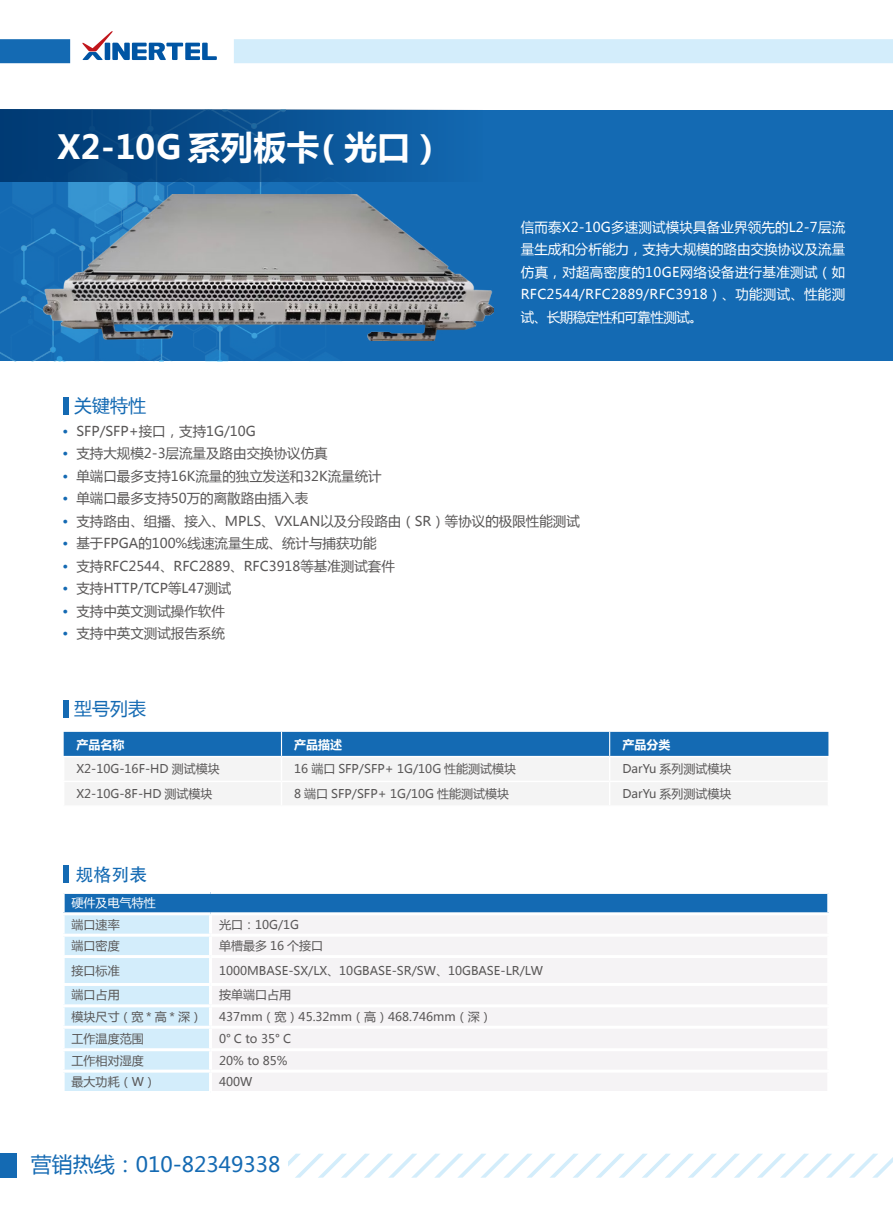
<style>
.page{position:relative;width:893px;height:1212px;background:#fff}
.page>*{position:absolute;margin:0;border:0;box-sizing:border-box;transform-origin:0 0}
.t1{font:700 33px "Microsoft Ya Hei";color:#fff}
.t2{font:21px "Microsoft Ya Hei";color:#146ab3}
.t3{font:18px "Microsoft Ya Hei";color:#146ab3}
.t4{font:18px "FZHTJW GB1 0";color:#146ab3}
.t5{font:13.5px/22.5px "Microsoft Ya Hei";color:#595757}
.t6{font:13.5px/22.5px "Microsoft Ya Hei";letter-spacing:.02em;color:#fff;text-align:justify}
.t7{font:12px "Microsoft Ya Hei";color:#595757}
.t8{font:700 12px "Microsoft Ya Hei";color:#fff}
.t9{font:12px "Microsoft Ya Hei";color:#fff}
.s1{font-weight:700;color:#146ab3}
</style>
<div class="page">
<div style="left:0;top:1154px;width:17px;height:24px;background:#146ab3"></div>
<svg style="left:82px;top:31px;width:135px;height:29px"></svg>
<div style="left:234px;top:39px;width:659px;height:24px;background:#d3edfb"></div>
<div style="left:0;top:39px;width:70px;height:24px;background:#146ab3"></div>
<svg style="left:288px;top:1153px;width:605px;height:25px"></svg>
<div style="left:63px;top:397px;width:6px;height:17px;background:#146ab3"></div>
<div style="left:395px;top:111px;width:498px;height:250px;background:#146ab3"></div>
<img style="left:0;top:182px;width:395px;height:179px">
<div style="left:0;top:110px;width:483px;height:72px;background:linear-gradient(to right,#003870,#1267af)"></div>
<div style="left:63px;top:700px;width:6px;height:17px;background:#146ab3"></div>
<svg style="left:63px;top:732px;width:766px;height:73px"></svg>
<div style="left:63px;top:892px;width:766px;height:22px;background:#146ab3"></div>
<div style="left:65px;top:915px;width:144px;height:176px;background:#d3edfb"></div>
<div style="left:212px;top:916px;width:615px;height:175px;background:#f5f3f5"></div>
<hr style="left:211px;top:934px;width:619px;height:3px;background:#fff">
<hr style="left:211px;top:955px;width:619px;height:3px;background:#fff">
<hr style="left:211px;top:983px;width:619px;height:3px;background:#fff">
<hr style="left:211px;top:1004px;width:619px;height:3px;background:#fff">
<hr style="left:211px;top:1026px;width:619px;height:3px;background:#fff">
<hr style="left:211px;top:1048px;width:619px;height:3px;background:#fff">
<hr style="left:62px;top:934px;width:149px;height:3px;background:#fff">
<hr style="left:62px;top:955px;width:149px;height:3px;background:#fff">
<hr style="left:62px;top:983px;width:149px;height:3px;background:#fff">
<hr style="left:62px;top:1004px;width:149px;height:3px;background:#fff">
<hr style="left:62px;top:1026px;width:149px;height:3px;background:#fff">
<hr style="left:62px;top:1048px;width:149px;height:3px;background:#fff">
<hr style="left:62px;top:891px;width:149px;height:3px;background:#fff">
<hr style="left:62px;top:894px;width:3px;height:18px;background:#fff">
<hr style="left:211px;top:891px;width:619px;height:3px;background:#fff">
<hr style="left:827px;top:894px;width:3px;height:18px;background:#fff">
<hr style="left:62px;top:912px;width:149px;height:3px;background:#fff">
<hr style="left:211px;top:912px;width:619px;height:3px;background:#fff">
<hr style="left:62px;top:1069px;width:149px;height:3px;background:#fff">
<hr style="left:211px;top:1069px;width:619px;height:3px;background:#fff">
<div style="left:63px;top:865px;width:6px;height:17px;background:#146ab3"></div>
<img style="left:44px;top:195px;width:449px;height:145px">
<h1 class="t1" style="left:57px;top:124px;width:387px">X2-10G 系列板卡（光口）</h1>
<h3 class="t3" style="left:74px;top:394px;width:74px">关键特性</h3>
<p class="t6" style="left:521px;top:215px;width:326px">信而泰X2-10G多速测试模块具备业界领先的L2-7层流量生成和分析能力，支持大规模的路由交换协议及流量仿真，对超高密度的10GE网络设备进行基准测试（如RFC2544/RFC2889/RFC3918）、功能测试、性能测试、长期稳定性和可靠性测试。</p>
<p class="t5" style="left:63px;top:419px;width:519px"><span class="s1">·</span> SFP/SFP+接口，支持1G/10G<br><span class="s1">·</span> 支持大规模2-3层流量及路由交换协议仿真<br><span class="s1">·</span> 单端口最多支持16K流量的独立发送和32K流量统计<br><span class="s1">·</span> 单端口最多支持50万的离散路由插入表<br><span class="s1">·</span> 支持路由、组播、接入、MPLS、VXLAN以及分段路由（SR）等协议的极限性能测试<span class="s1">·</span> 基于FPGA的100%线速流量生成、统计与捕获功能<br><span class="s1">·</span> 支持RFC2544、RFC2889、RFC3918等基准测试套件<br><span class="s1">·</span> 支持HTTP/TCP等L47测试<br><span class="s1">·</span> 支持中英文测试操作软件<br><span class="s1">·</span> 支持中英文测试报告系统</p>
<h3 class="t3" style="left:74px;top:697px;width:74px">型号列表</h3>
<p class="t8" style="left:76px;top:736px;width:49px">产品名称</p>
<p class="t8" style="left:294px;top:736px;width:49px">产品描述</p>
<p class="t8" style="left:622px;top:736px;width:49px">产品分类</p>
<p class="t7" style="left:76px;top:761px;width:145px">X2-10G-16F-HD 测试模块</p>
<p class="t7" style="left:294px;top:761px;width:224px">16 端口 SFP/SFP+ 1G/10G 性能测试模块</p>
<p class="t7" style="left:622px;top:761px;width:111px">DarYu 系列测试模块</p>
<p class="t7" style="left:76px;top:786px;width:138px">X2-10G-8F-HD 测试模块</p>
<p class="t7" style="left:294px;top:786px;width:216px">8 端口 SFP/SFP+ 1G/10G 性能测试模块</p>
<p class="t7" style="left:622px;top:786px;width:111px">DarYu 系列测试模块</p>
<h3 class="t4" style="left:75px;top:865px;width:73px">规格列表</h3>
<p class="t9" style="left:72px;top:895px;width:85px">硬件及电气特性</p>
<p class="t7" style="left:72px;top:916px;width:49px">端口速率</p>
<p class="t7" style="left:219px;top:916px;width:82px">光口：10G/1G</p>
<p class="t7" style="left:72px;top:938px;width:49px">端口密度</p>
<p class="t7" style="left:219px;top:938px;width:106px">单槽最多 16 个接口</p>
<p class="t7" style="left:72px;top:962px;width:49px">接口标准</p>
<p class="t7" style="left:219px;top:962px;width:325px">1000MBASE-SX/LX、10GBASE-SR/SW、10GBASE-LR/LW</p>
<p class="t7" style="left:72px;top:987px;width:49px">端口占用</p>
<p class="t7" style="left:219px;top:987px;width:73px">按单端口占用</p>
<p class="t7" style="left:72px;top:1008px;width:132px">模块尺寸（宽 * 高 * 深）</p>
<p class="t7" style="left:219px;top:1008px;width:274px">437mm（宽）45.32mm（高）468.746mm（深）</p>
<p class="t7" style="left:72px;top:1030px;width:73px">工作温度范围</p>
<p class="t7" style="left:219px;top:1030px;width:74px">0° C to 35° C</p>
<p class="t7" style="left:72px;top:1052px;width:73px">工作相对湿度</p>
<p class="t7" style="left:219px;top:1052px;width:70px">20% to 85%</p>
<p class="t7" style="left:72px;top:1073px;width:86px">最大功耗（W）</p>
<p class="t7" style="left:219px;top:1073px;width:35px">400W</p>
<h2 class="t2" style="left:31px;top:1150px;width:251px">营销热线：010-82349338</h2>
</div>
